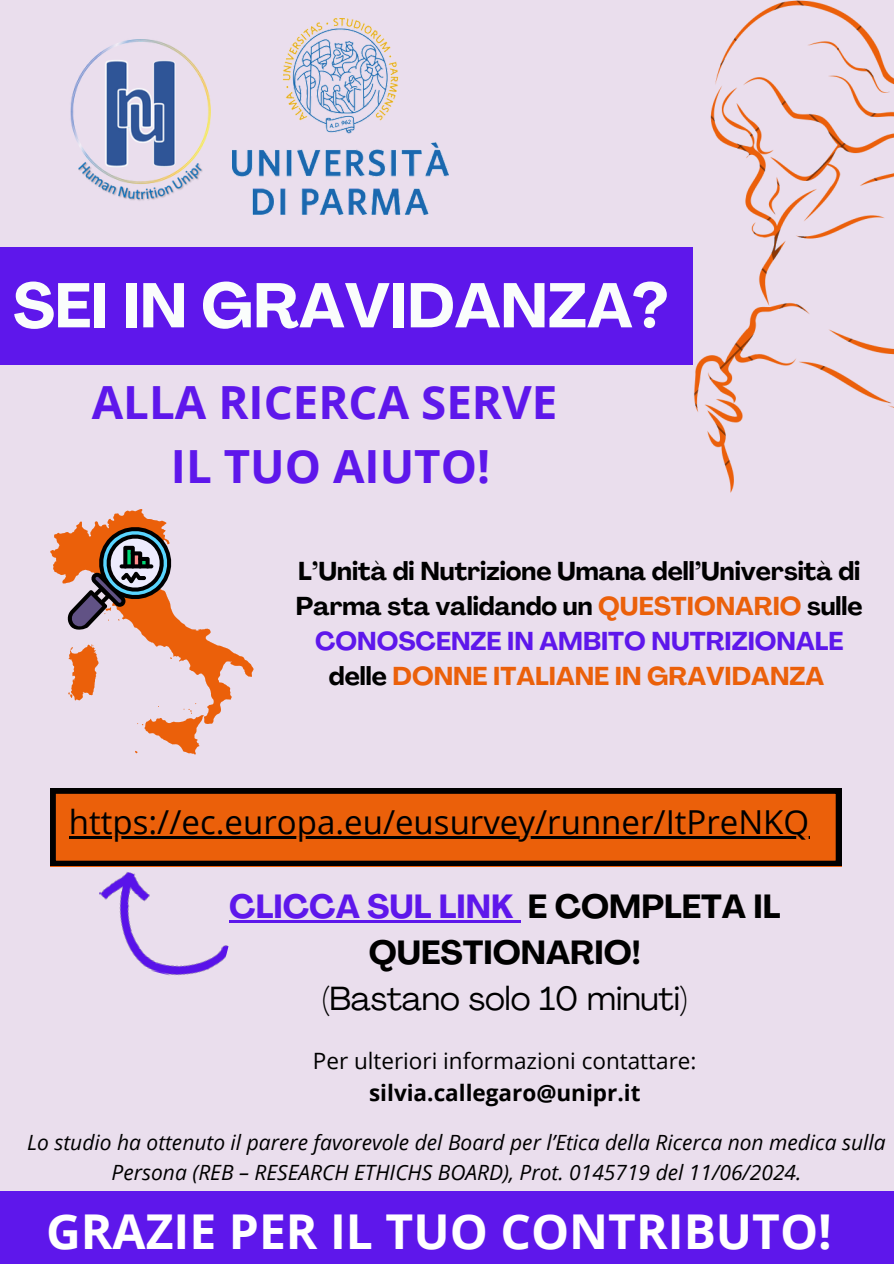
<style>
.page{position:relative;width:894px;height:1264px;background:#fff}
.page>*{position:absolute;margin:0;border:0;box-sizing:border-box;transform-origin:0 0}
.t1{font:700 62.1px "Agrandir";color:#fafdfc}
.t2{font:700 48px "Open Sans";color:#fff}
.t3{font:700 45.75px/63.9px "Open Sans";color:#5e17eb;text-align:center}
.t4{font:33px "Open Sans";color:#000}
.t5{font:700 33px/46.2px "Agrandir";color:#000;text-align:center}
.t6{font:33px "Agrandir";color:#000}
.t7{font:700 25.5px/34.8px "Agrandir";color:#000;text-align:center}
.t8{font:22.5px/31.5px "Open Sans";color:#000;text-align:center}
.t9{font:italic 21px/29.2px "Open Sans";color:#000;text-align:center}
.s1{color:#eb600a}
.s2{color:#5e17eb}
.s3{font-weight:700}
</style>
<div class="page">
<div style="left:0;top:0;width:893px;height:1263px;background:#eadeed"></div>
<img style="left:692px;top:0;width:201px;height:493px">
<div style="left:0;top:247px;width:692px;height:118px;background:#5e17eb"></div>
<svg style="left:50px;top:509px;width:203px;height:245px"></svg>
<div style="left:0;top:1191px;width:893px;height:72px;background:#5e17eb"></div>
<img style="left:70px;top:39px;width:141px;height:162px">
<img style="left:232px;top:19px;width:216px;height:196px">
<svg style="left:50px;top:788px;width:791px;height:77px;background:#c85108"></svg>
<img style="left:84px;top:866px;width:156px;height:110px">
<hr style="left:229px;top:920px;width:284px;height:2px;background:#5e17eb">
<svg style="left:513px;top:920px;width:7px;height:2px"></svg>
<hr style="left:69px;top:836px;width:740px;height:3px;background:#000">
<p class="t1" style="left:13px;top:281px;width:656px">SEI IN GRAVIDANZA?</p>
<p class="t3" style="left:92px;top:369px;width:467px">ALLA RICERCA SERVE<br>IL TUO AIUTO!</p>
<p class="t7" style="left:296px;top:556px;width:568px">L’Unità di Nutrizione Umana dell’Università di Parma sta validando un <span class="s1">QUESTIONARIO</span> sulle <span class="s2">CONOSCENZE IN AMBITO NUTRIZIONALE </span>delle <span class="s1">DONNE ITALIANE IN GRAVIDANZA</span></p>
<p class="t4" style="left:69px;top:799px;width:741px">https://ec.europa.eu/eusurvey/runner/ItPreNKQ</p>
<h4 class="t5" style="left:229px;top:886px;width:552px"><span class="s2">CLICCA SUL LINK</span> E COMPLETA IL<br>QUESTIONARIO!</h4>
<h3 class="t6" style="left:322px;top:985px;width:367px">(Bastano solo 10 minuti)</h3>
<h3 class="t8" style="left:313px;top:1044px;width:385px">Per ulteriori informazioni contattare: <span class="s3">silvia.callegaro@unipr.it</span></h3>
<p class="t9" style="left:27px;top:1127px;width:859px">Lo studio ha ottenuto il parere favorevole del Board per l’Etica della Ricerca non medica sulla<br>Persona (REB – RESEARCH ETHICHS BOARD), Prot. 0145719 del 11/06/2024.</p>
<p class="t2" style="left:46px;top:1197px;width:787px">GRAZIE PER IL TUO CONTRIBUTO!</p>
</div>
